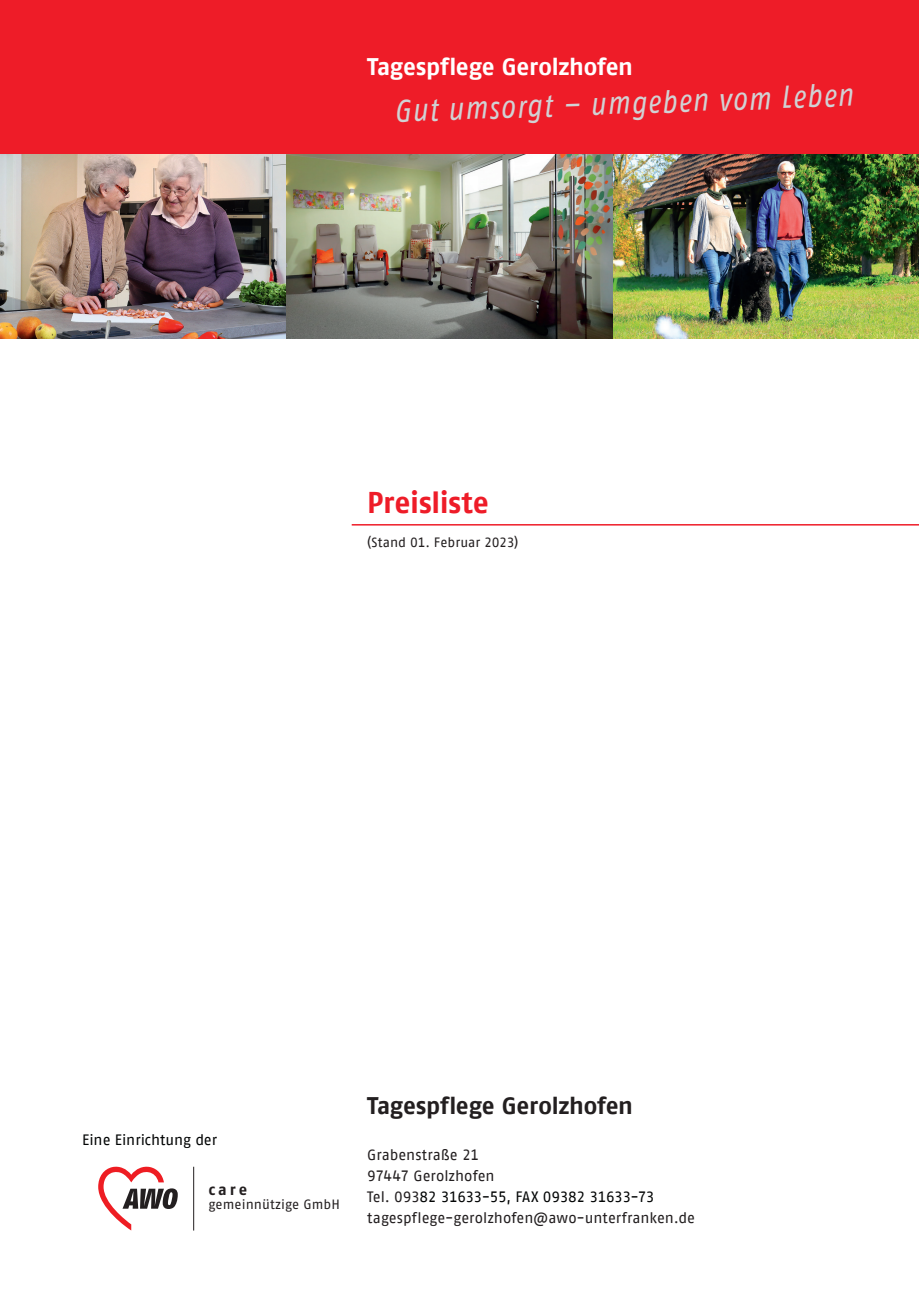
<style>
.page{position:relative;width:919px;height:1289px;background:#fff}
.page>*{position:absolute;margin:0;border:0;box-sizing:border-box;transform-origin:0 0}
.t1{font:italic 31.5px "AWO Fago Cond";color:#d1d2d4}
.t2{font:700 30px "AWO Fago Office";letter-spacing:-.005em;color:#ee1c28}
.t3{font:700 24px "AWO Fago Office";letter-spacing:-.01em;color:#231f20}
.t4{font:700 24px "AWO Fago Office";letter-spacing:-.01em;color:#fff}
.t5{font:700 15.75px "AWO Fago Office";color:#231f20}
.t6{font:15px/21px "AWO Fago Office";letter-spacing:-.005em;color:#231f20}
.t7{font:15px "AWO Fago Office";color:#030505}
.t8{font:13.5px "AWO Fago Office";letter-spacing:.005em;color:#231f20}
.s1{color:#030505}
</style>
<div class="page">
<img style="left:612px;top:154px;width:306px;height:185px">
<img style="left:0;top:154px;width:286px;height:185px">
<img style="left:286px;top:154px;width:326px;height:185px">
<svg style="left:98px;top:1166px;width:80px;height:64px"></svg>
<hr style="left:193px;top:1166px;width:1px;height:64px;background:#231f20">
<hr style="left:351px;top:524px;width:567px;height:1px;background:#ee1c28">
<div style="left:0;top:0;width:918px;height:154px;background:#ee1c28"></div>
<h3 class="t4" style="left:367px;top:52px;width:267px">Tagespflege Gerolzhofen</h3>
<h1 class="t1" style="left:393px;top:93px;width:460px;rotate:-2deg">Gut umsorgt – umgeben vom Leben</h1>
<h2 class="t2" style="left:367px;top:484px;width:123px">Preisliste</h2>
<p class="t8" style="left:367px;top:534px;width:152px">(Stand 01. Februar 2023)</p>
<p class="t7" style="left:82px;top:1131px;width:136px">Eine Einrichtung der</p>
<p class="t5" style="left:208px;top:1180px;width:40px">care</p>
<p class="t8" style="left:208px;top:1196px;width:133px">gemeinnützige GmbH</p>
<h3 class="t3" style="left:367px;top:1091px;width:267px">Tagespflege Gerolzhofen</h3>
<p class="t6" style="left:367px;top:1143px;width:329px">Grabenstraße 21<br>97447 Gerolzhofen<br>Tel. 093<span class="s1">82 31633-55, FAX 09382 31633-73 </span>tagespflege-gerolzhofen@awo-unterfranken.de</p>
</div>
